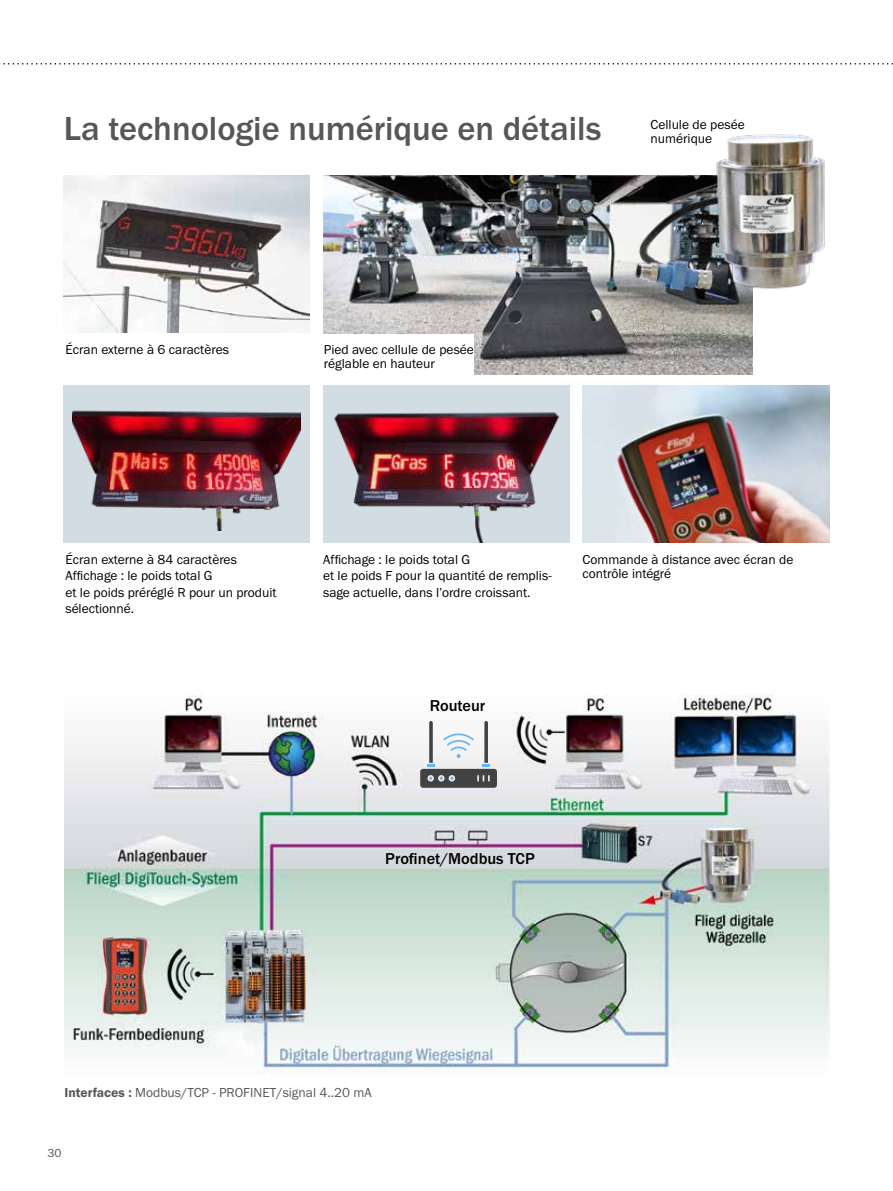
<style>
.page{position:relative;width:893px;height:1191px;background:#fff}
.page>*{position:absolute;margin:0;border:0;box-sizing:border-box;transform-origin:0 0}
.t1{font:500 34.5px "Franklin Gothic URW";color:#575756}
.t2{font:500 16.35px "Franklin Gothic URW";color:#000}
.t3{font:13.5px/16.5px "Franklin Gothic URW Boo";color:#000}
.t4{font:13.5px "Franklin Gothic URW Boo";color:#575756}
.t5{font:12px "Franklin Gothic URW Boo";color:#575756}
.s1{font-family:"Franklin Gothic URW Dem"}
</style>
<div class="page">
<svg style="left:0;top:63px;width:893px;height:2px"></svg>
<img style="left:323px;top:175px;width:430px;height:199px">
<div style="left:318px;top:334px;width:156px;height:42px;background:#fff"></div>
<img style="left:63px;top:175px;width:247px;height:158px">
<div style="left:63px;top:385px;width:247px;height:158px;background:#d1dce3"></div>
<img style="left:629px;top:134px;width:196px;height:164px">
<img style="left:64px;top:694px;width:765px;height:381px">
<svg style="left:420px;top:721px;width:77px;height:67px"></svg>
<div style="left:323px;top:385px;width:247px;height:158px;background:#d1dce3"></div>
<img style="left:334px;top:412px;width:226px;height:131px">
<img style="left:583px;top:385px;width:246px;height:158px">
<img style="left:72px;top:410px;width:228px;height:120px">
<h1 class="t1" style="left:64px;top:107px;width:539px">La technologie numérique en détails</h1>
<p class="t3" style="left:651px;top:116px;width:96px">Cellule de pesée</p>
<p class="t3" style="left:651px;top:130px;width:63px">numérique</p>
<p class="t3" style="left:66px;top:341px;width:165px">Écran externe à 6 caractères</p>
<p class="t3" style="left:324px;top:341px;width:151px;line-height:14.4px">Pied avec cellule de pesée réglable en hauteur</p>
<p class="t3" style="left:66px;top:551px;width:213px">Écran externe à 84 caractères<br>Affichage : le poids total G<br>et le poids préréglé R pour un produit sélectionné.</p>
<p class="t3" style="left:323px;top:551px;width:230px">Affichage : le poids total G<br>et le poids F pour la quantité de remplis&shy;sage actuelle, dans l’ordre croissant.</p>
<p class="t3" style="left:583px;top:552px;width:212px;line-height:14.4px">Commande à distance avec écran de contrôle intégré</p>
<p class="t2" style="left:430px;top:695px;width:57px">Routeur</p>
<p class="t2" style="left:385px;top:848px;width:151px">Profinet/Modbus TCP</p>
<p class="t4" style="left:65px;top:1084px;width:309px"><span class="s1">Interfaces :</span> Modbus/TCP - PROFINET/signal 4..20 mA</p>
<p class="t5" style="left:48px;top:1145px;width:16px">30</p>
</div>
